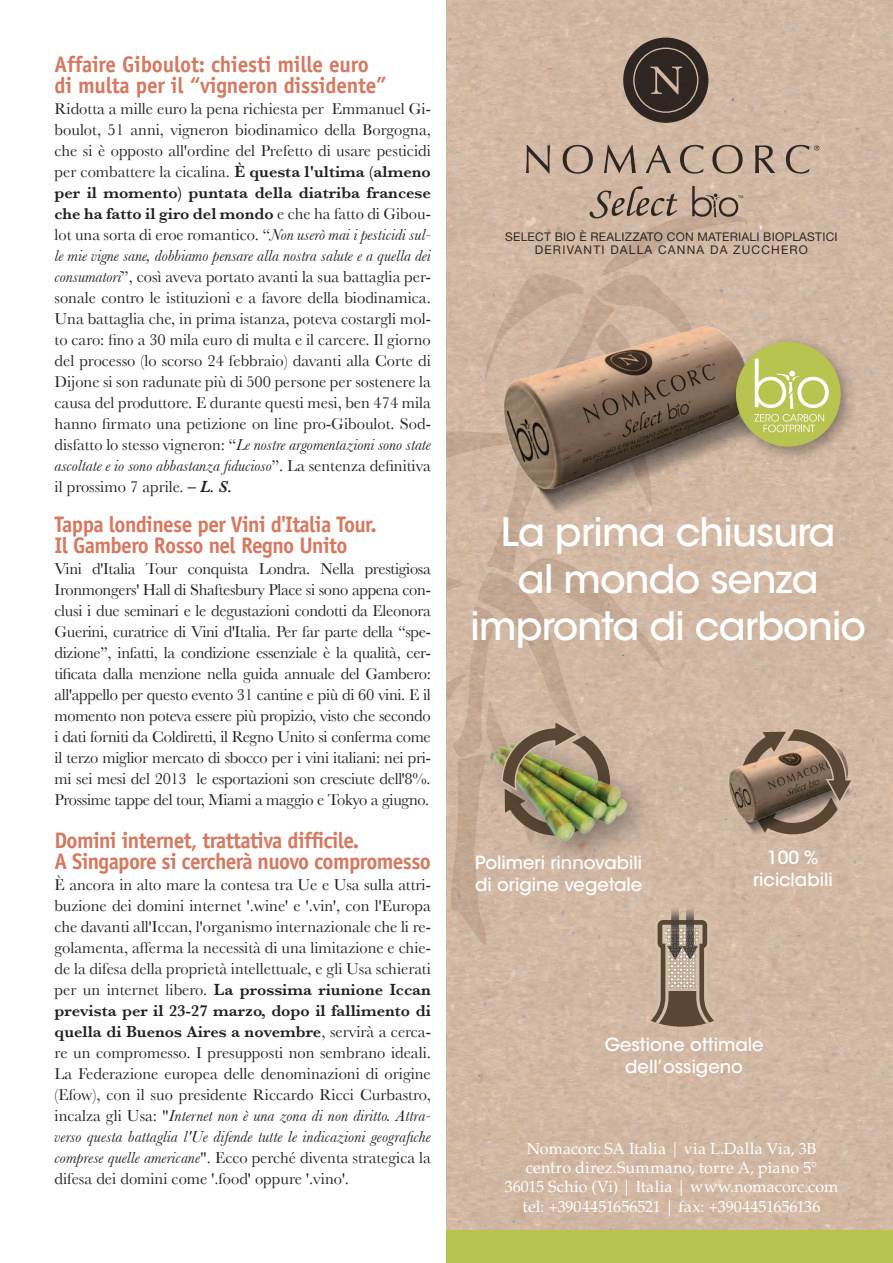
<style>
.page{position:relative;width:893px;height:1263px;background:#fff}
.page>*{position:absolute;margin:0;border:0;box-sizing:border-box;transform-origin:0 0}
.t1{font:500 39px/46.8px "ITC Avant Garde Std";letter-spacing:-.02em;color:#fff;text-align:center}
.t2{font:700 22.5px "Officina Sans Std";letter-spacing:-.03em;color:#d67961;scale:.95 1}
.t3{font:700 22.5px "Officina Sans Std";letter-spacing:-.01em;color:#d67961;scale:.95 1}
.t4{font:500 18px/21.6px "ITC Avant Garde Std";color:#fff;text-align:center}
.t5{font:16.5px/21px "Baskerville";color:#231f20;text-align:justify}
.t6{font:16.05px/19.4px "Palatino LT Std";letter-spacing:.005em;color:#fff;text-align:center}
.t7{font:12px/13.8px "Helvetica Neue LT Std";letter-spacing:.02em;color:#231f20;text-align:center}
.s1{font-weight:600}
.s2{font-style:italic}
.s3{font-weight:600;font-style:italic}
</style>
<div class="page">
<img style="left:446px;top:0;width:447px;height:1230px">
<svg style="left:623px;top:38px;width:85px;height:85px"></svg>
<svg style="left:526px;top:145px;width:24px;height:29px"></svg>
<svg style="left:563px;top:145px;width:30px;height:29px"></svg>
<svg style="left:604px;top:145px;width:32px;height:28px"></svg>
<svg style="left:646px;top:145px;width:25px;height:28px"></svg>
<svg style="left:680px;top:145px;width:24px;height:29px"></svg>
<svg style="left:712px;top:145px;width:31px;height:29px"></svg>
<svg style="left:755px;top:145px;width:20px;height:28px"></svg>
<svg style="left:786px;top:145px;width:33px;height:29px"></svg>
<div style="left:446px;top:1230px;width:447px;height:33px;background:#b7c44f"></div>
<div style="left:726px;top:332px;width:133px;height:133px;background:#d2b8a5"></div>
<img style="left:856px;top:727px;width:6px;height:97px">
<svg style="left:446px;top:186px;width:410px;height:841px"></svg>
<p class="t3" style="left:55px;top:50px;width:332px">Affaire Giboulot: chiesti mille euro</p>
<p class="t3" style="left:55px;top:71px;width:351px">di multa per il “vigneron dissidente”</p>
<p class="t5" style="left:55px;top:98px;width:378px">Ridotta a mille euro la pena richiesta per Emmanuel Gi&shy;boulot, 51 anni, vigneron biodinamico della Borgogna, che si è opposto all'ordine del Prefetto di usare pesticidi per combattere la cicalina. <span class="s1">È questa l'ultima (almeno per il momento) puntata della diatriba francese che ha fatto il giro del mondo</span> e che ha fatto di Gibou&shy;lot una sorta di eroe romantico. “<span class="s2">Non userò mai i pesticidi sul&shy;le mie vigne sane, dobbiamo pensare alla nostra salute e a quella dei consumatori</span>”, così aveva portato avanti la sua battaglia per&shy;sonale contro le istituzioni e a favore della biodinamica.<br>Una battaglia che, in prima istanza, poteva costargli mol&shy;to caro: fino a 30 mila euro di multa e il carcere. Il giorno del processo (lo scorso 24 febbraio) davanti alla Corte di Dijone si son radunate più di 500 persone per sostenere la causa del produttore. E durante questi mesi, ben 474 mila hanno firmato una petizione on line pro-Giboulot. Sod&shy;disfatto lo stesso vigneron: “<span class="s2">Le nostre argomentazioni sono state ascoltate e io sono abbastanza fiducioso</span>”. La sentenza definitiva il prossimo 7 aprile. <span class="s3">– L. S.</span></p>
<p class="t2" style="left:55px;top:511px;width:341px">Tappa londinese per Vini d'Italia Tour.</p>
<p class="t2" style="left:55px;top:532px;width:310px">Il Gambero Rosso nel Regno Unito</p>
<p class="t5" style="left:55px;top:558px;width:378px">Vini d'Italia Tour conquista Londra. Nella prestigiosa Ironmongers' Hall di Shaftesbury Place si sono appena con&shy;clusi i due seminari e le degustazioni condotti da Eleonora Guerini, curatrice di Vini d'Italia. Per far parte della “spe&shy;dizione”, infatti, la condizione essenziale è la qualità, cer&shy;tificata dalla menzione nella guida annuale del Gambero: all'appello per questo evento 31 cantine e più di 60 vini. E il momento non poteva essere più propizio, visto che secondo i dati forniti da Coldiretti, il Regno Unito si conferma come il terzo miglior mercato di sbocco per i vini italiani: nei pri&shy;mi sei mesi del 2013 le esportazioni son cresciute dell'8%.<br>Prossime tappe del tour, Miami a maggio e Tokyo a giugno.</p>
<p class="t2" style="left:55px;top:826px;width:322px">Domini internet, trattativa difficile.</p>
<p class="t2" style="left:55px;top:847px;width:398px">A Singapore si cercherà nuovo compromesso</p>
<p class="t5" style="left:55px;top:874px;width:378px">È ancora in alto mare la contesa tra Ue e Usa sulla attri&shy;buzione dei domini internet '.wine' e '.vin', con l'Europa che davanti all'Iccan, l'organismo internazionale che li re&shy;golamenta, afferma la necessità di una limitazione e chie&shy;de la difesa della proprietà intellettuale, e gli Usa schierati per un internet libero. <span class="s1">La prossima riunione Iccan prevista per il 23-27 marzo, dopo il fallimento di quella di Buenos Aires a novembre</span>, servirà a cerca&shy;re un compromesso. I presupposti non sembrano ideali.<br>La Federazione europea delle denominazioni di origine (Efow), con il suo presidente Riccardo Ricci Curbastro, incalza gli Usa: "<span class="s2">Internet non è una zona di non diritto. Attra&shy;verso questa battaglia l'Ue difende tutte le indicazioni geografiche comprese quelle americane</span>". Ecco perché diventa strategica la difesa dei domini come '.food' oppure '.vino'.</p>
<p class="t7" style="left:505px;top:229px;width:334px">SELECT BIO È REALIZZATO CON MATERIALI BIOPLASTICI<br>DERIVANTI DALLA CANNA DA ZUCCHERO</p>
<p class="t1" style="left:470px;top:509px;width:397px">La prima chiusura<br>al mondo senza impronta di carbonio</p>
<p class="t4" style="left:475px;top:852px;width:169px;text-align:left">Polimeri rinnovabili di origine vegetale</p>
<p class="t4" style="left:753px;top:847px;width:81px">100 % riciclabili</p>
<p class="t4" style="left:605px;top:1034px;width:160px">Gestione ottimale dell’ossigeno</p>
<p class="t6" style="left:505px;top:1139px;width:335px">Nomacorc SA Italia | via L.Dalla Via, 3B centro direz.Summano, torre A, piano 5° 36015 Schio (Vi) | Italia | www.nomacorc.com tel: +3904451656521 | fax: +3904451656136</p>
</div>
